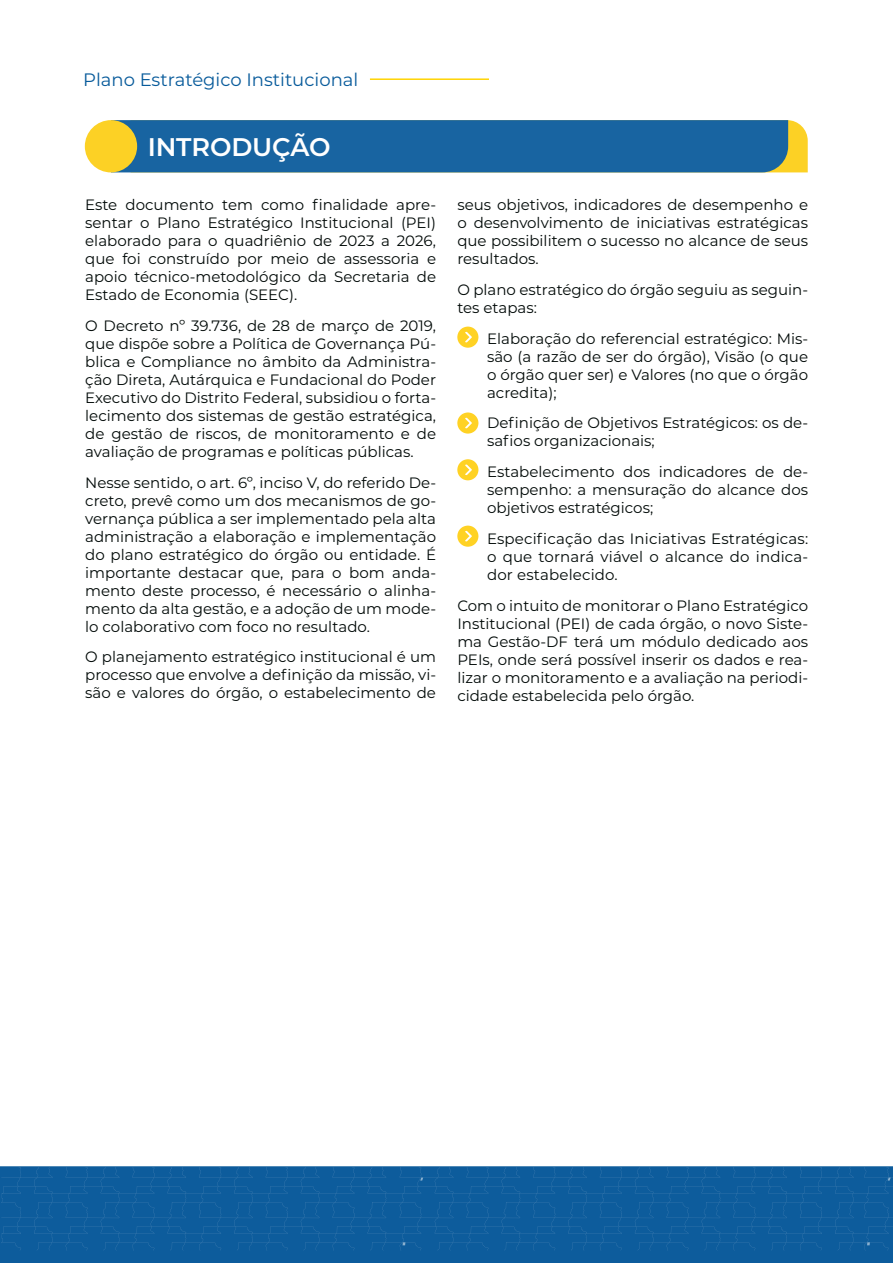
<style>
.page{position:relative;width:893px;height:1263px;background:#fff}
.page>*{position:absolute;margin:0;border:0;box-sizing:border-box;transform-origin:0 0}
.SUB_TITULO{font:600 25.5px "Montserrat";letter-spacing:-.005em;color:#fff}
.t1{font:18px "Montserrat";color:#085b9b}
.t2{font:15px/18px "Montserrat";color:#000907;text-align:justify}
</style>
<div class="page">
<hr style="left:370px;top:78px;width:119px;height:2px;background:#ffd405">
<div style="left:0;top:1166px;width:893px;height:97px;background:#0d5c9c"></div>
<svg style="left:1px;top:1166px;width:892px;height:84px;background:#0f5d9d"></svg>
<div style="left:116px;top:120px;width:692px;height:52px;background:#1864a1"></div>
<div style="left:85px;top:120px;width:52px;height:52px;background:#fcd125;border-radius:50%"></div>
<svg style="left:457px;top:327px;width:21px;height:21px"></svg>
<svg style="left:457px;top:412px;width:21px;height:22px"></svg>
<svg style="left:457px;top:459px;width:21px;height:21px"></svg>
<svg style="left:457px;top:526px;width:21px;height:21px"></svg>
<p class="t1" style="left:83px;top:68px;width:277px">Plano Estratégico Institucional</p>
<p class="SUB_TITULO" style="left:148px;top:129px;width:184px">INTRODUÇÃO</p>
<p class="t2" style="left:85px;top:195px;width:352px">Este documento tem como finalidade apre&shy;sentar o Plano Estratégico Institucional (PEI) elaborado para o quadriênio de 2023 a 2026, que foi construído por meio de assessoria e apoio técnico-metodológico da Secretaria de Estado de Economia (SEEC).</p>
<p class="t2" style="left:85px;top:316px;width:352px">O Decreto nº 39.736, de 28 de março de 2019, que dispõe sobre a Política de Governança Pú&shy;blica e Compliance no âmbito da Administra&shy;ção Direta, Autárquica e Fundacional do Poder Executivo do Distrito Federal, subsidiou o forta&shy;lecimento dos sistemas de gestão estratégica, de gestão de riscos, de monitoramento e de avaliação de programas e políticas públicas.</p>
<p class="t2" style="left:85px;top:473px;width:352px">Nesse sentido, o art. 6º, inciso V, do referido De&shy;creto, prevê como um dos mecanismos de go&shy;vernança pública a ser implementado pela alta administração a elaboração e implementação do plano estratégico do órgão ou entidade. É importante destacar que, para o bom anda&shy;mento deste processo, é necessário o alinha&shy;mento da alta gestão, e a adoção de um mode&shy;lo colaborativo com foco no resultado.</p>
<p class="t2" style="left:85px;top:648px;width:352px">O planejamento estratégico institucional é um processo que envolve a definição da missão, vi&shy;são e valores do órgão, o estabelecimento de</p>
<p class="t2" style="left:457px;top:195px;width:352px">seus objetivos, indicadores de desempenho e o desenvolvimento de iniciativas estratégicas que possibilitem o sucesso no alcance de seus resultados.</p>
<p class="t2" style="left:457px;top:280px;width:352px">O plano estratégico do órgão seguiu as seguin&shy;tes etapas:</p>
<p class="t2" style="left:487px;top:329px;width:323px">Elaboração do referencial estratégico: Mis&shy;são (a razão de ser do órgão), Visão (o que o órgão quer ser) e Valores (no que o órgão acredita);</p>
<p class="t2" style="left:487px;top:414px;width:323px">Definição de Objetivos Estratégicos: os de&shy;safios organizacionais;</p>
<p class="t2" style="left:487px;top:462px;width:323px">Estabelecimento dos indicadores de de&shy;sempenho: a mensuração do alcance dos objetivos estratégicos;</p>
<p class="t2" style="left:487px;top:529px;width:323px">Especificação das Iniciativas Estratégicas: o que tornará viável o alcance do indica&shy;dor estabelecido.</p>
<p class="t2" style="left:457px;top:596px;width:352px">Com o intuito de monitorar o Plano Estratégico Institucional (PEI) de cada órgão, o novo Siste&shy;ma Gestão-DF terá um módulo dedicado aos PEIs, onde será possível inserir os dados e rea&shy;lizar o monitoramento e a avaliação na periodi&shy;cidade estabelecida pelo órgão.</p>
</div>
